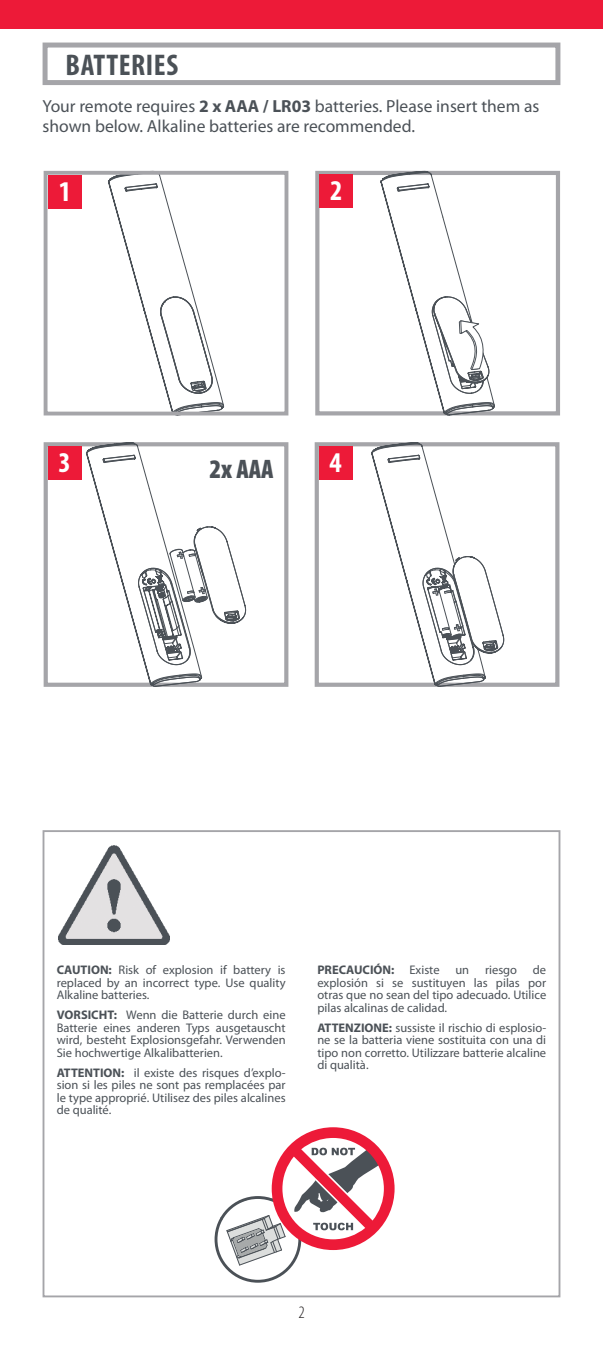
<style>
.page{position:relative;width:603px;height:1347px;background:#fff}
.page>*{position:absolute;margin:0;border:0;box-sizing:border-box;transform-origin:0 0}
.t1{font:700 condensed 30px "Myriad Pro";letter-spacing:.02em;color:#4b5157}
.t2{font:700 condensed 28.75px "Myriad Pro";color:#fff}
.t3{font:900 condensed 27px "Myriad Pro";color:#4b5157}
.t4{font:17.5px/20px "Myriad Pro";color:#4b5157}
.t5{font:300 condensed 17.5px "Myriad Pro";color:#231f20}
.t6{font:12.5px/12.5px "Myriad Pro";color:#4b5157;text-align:justify}
.t7{font:700 12.5px "Myriad Pro";color:#4b5157}
.s1{font-weight:700}
.s2{font-weight:400}
</style>
<div class="page">
<div style="left:0;top:0;width:602px;height:28px;background:#ed1a38"></div>
<div style="left:214px;top:1196px;width:87px;height:86px;border:3px solid #4b5157;border-radius:50%"></div>
<svg style="left:220px;top:1127px;width:174px;height:138px"></svg>
<div style="left:43px;top:830px;width:517px;height:467px;border:2px solid #a5a5a9"></div>
<img style="left:59px;top:846px;width:111px;height:98px">
<svg style="left:108px;top:176px;width:116px;height:234px"></svg>
<div style="left:44px;top:171px;width:244px;height:244px;border:4px solid #a5a5a9"></div>
<div style="left:48px;top:175px;width:34px;height:34px;background:#ed1a38"></div>
<div style="left:314px;top:442px;width:245px;height:245px;background:#fff;border:4px solid #a5a5a9"></div>
<div style="left:318px;top:446px;width:34px;height:34px;background:#ed1a38"></div>
<div style="left:44px;top:442px;width:244px;height:245px;background:#fff;border:4px solid #a5a5a9"></div>
<div style="left:48px;top:446px;width:34px;height:34px;background:#ed1a38"></div>
<svg style="left:86px;top:442px;width:160px;height:245px"></svg>
<svg style="left:371px;top:442px;width:133px;height:245px"></svg>
<div style="left:315px;top:171px;width:244px;height:244px;background:#fff;border:4px solid #a5a5a9"></div>
<div style="left:319px;top:174px;width:34px;height:34px;background:#ed1a38"></div>
<svg style="left:380px;top:171px;width:114px;height:244px"></svg>
<div style="left:43px;top:43px;width:517px;height:42px;border:5px solid #a5a5a9"></div>
<h1 class="t1" style="left:65px;top:46px;width:114px">BATTERIES</h1>
<h3 class="t4" style="left:43px;top:96px;width:498px">Your remote requires <span class="s1">2 x AAA / LR03</span> batteries. Please insert them as shown below. Alkaline batteries are recommended.</h3>
<h2 class="t2" style="left:59px;top:173px;width:14px">1</h2>
<h2 class="t2" style="left:330px;top:173px;width:14px">2</h2>
<h2 class="t2" style="left:59px;top:444px;width:14px">3</h2>
<h3 class="t3" style="left:209px;top:453px;width:66px">2x AAA</h3>
<h2 class="t2" style="left:329px;top:444px;width:14px">4</h2>
<p class="t6" style="left:57px;top:963px;width:230px"><span class="s1">CAUTION:</span> Risk of explosion if battery is replaced by an incorrect type. Use quality Alkaline batteries.</p>
<p class="t6" style="left:57px;top:1008px;width:230px"><span class="s1">VORSICHT:</span> Wenn die Batterie durch eine Batterie eines anderen Typs ausgetauscht wird, besteht Explosionsgefahr. Verwenden Sie hochwertige Alkalibatterien.</p>
<p class="t6" style="left:57px;top:1066px;width:230px"><span class="s1">ATTENTION:</span> il existe des risques d’explo&shy;sion si les piles ne sont pas remplacées par le type approprié. Utilisez des piles alcalines de qualité.</p>
<p class="t7" style="left:317px;top:962px;width:124px">PRECAUCIÓN: <span class="s2">Existe</span></p>
<p class="t6" style="left:455px;top:963px;width:15px">un</p>
<p class="t6" style="left:484px;top:963px;width:34px">riesgo</p>
<p class="t6" style="left:317px;top:963px;width:230px;text-indent:215px">de explosión si se sustituyen las pilas por otras que no sean del tipo adecuado. Utilice pilas alcalinas de calidad.</p>
<p class="t6" style="left:317px;top:1021px;width:230px"><span class="s1">ATTENZIONE:</span> sussiste il rischio di esplosio&shy;ne se la batteria viene sostituita con una di tipo non corretto. Utilizzare batterie alcaline di qualità.</p>
<h3 class="t5" style="left:298px;top:1302px;width:8px">2</h3>
</div>
